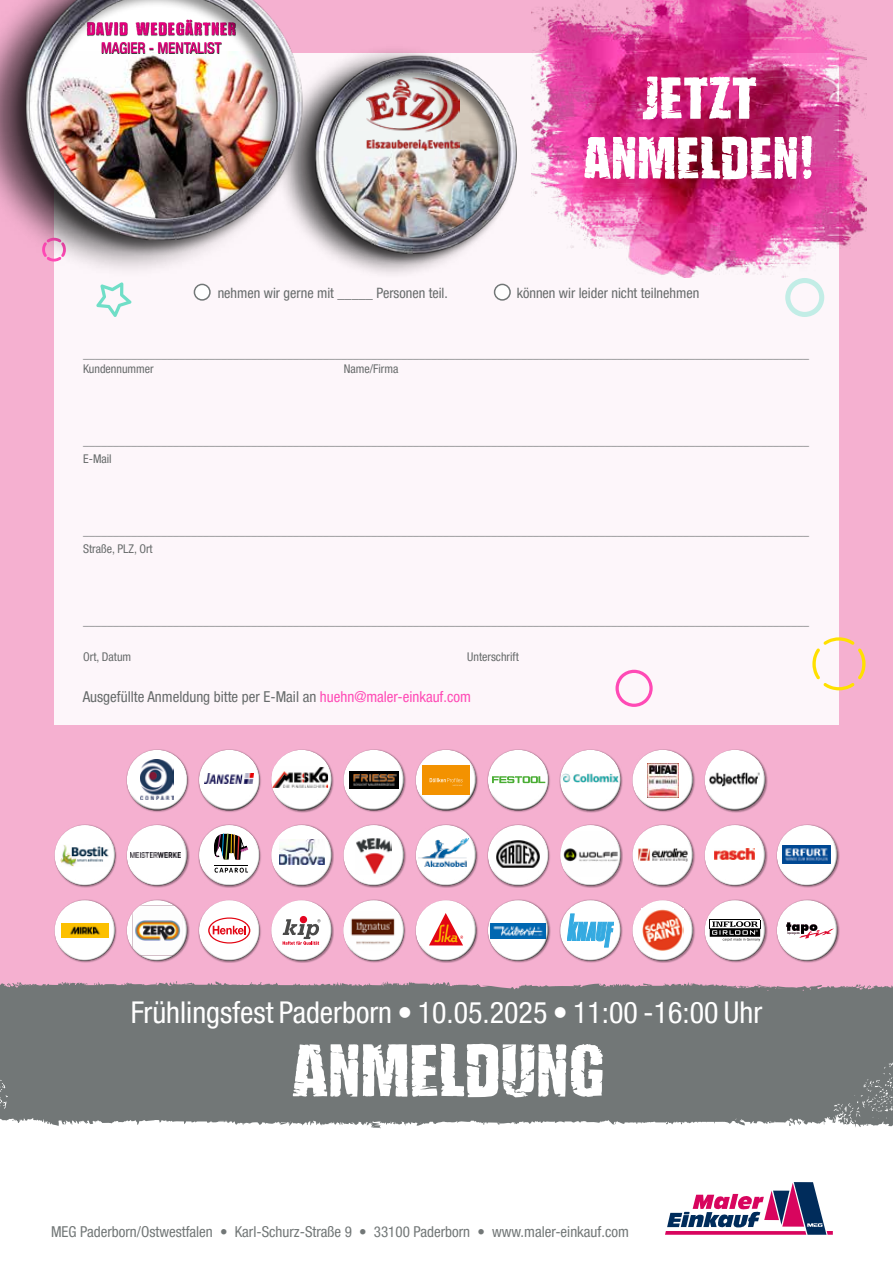
<style>
.page{position:relative;width:893px;height:1263px;background:#fff}
.page>*{position:absolute;margin:0;border:0;box-sizing:border-box;transform-origin:0 0}
.t1{font:75px "Indipia All Solid";color:#fff}
.t2{font:60px/60px "Indipia All Solid";color:#fff;text-align:center}
.t3{font:condensed 30px "Helvetica Neue LT Pro";color:#fff}
.t4{font:18px "Indipia All Solid";letter-spacing:.045em;color:#e6007d}
.t5{font:condensed 15px "Helvetica Neue LT Pro";color:#727777}
.t6{font:condensed 15px "Helvetica Neue LT Pro";color:#676b6b}
.t7{font:500 condensed 15px "Helvetica Neue LT Pro";letter-spacing:-.01em;color:#e6007d}
.t8{font:condensed 14.25px "Helvetica Neue LT Pro";color:#676b6b}
.t9{font:condensed 12px/18px "Helvetica Neue LT Pro";color:#676b6b}
.s1{color:#ff4ab5}
</style>
<div class="page">
<div style="left:0;top:0;width:893px;height:1014px;background:#f5b0d0"></div>
<div style="left:54px;top:53px;width:784px;height:671px;background:#fdf6fa"></div>
<div style="left:194px;top:284px;width:16px;height:16px;background:#fff;border-radius:50%"></div>
<div style="left:194px;top:284px;width:17px;height:17px;border:2px solid #727777;border-radius:50%"></div>
<div style="left:495px;top:284px;width:15px;height:16px;background:#fff;border-radius:50%"></div>
<div style="left:494px;top:284px;width:17px;height:17px;border:2px solid #727777;border-radius:50%"></div>
<img style="left:532px;top:0;width:335px;height:278px">
<svg style="left:812px;top:637px;width:53px;height:53px"></svg>
<svg style="left:96px;top:282px;width:36px;height:35px"></svg>
<svg style="left:785px;top:278px;width:39px;height:39px"></svg>
<svg style="left:615px;top:670px;width:38px;height:37px"></svg>
<svg style="left:0;top:981px;width:893px;height:147px;background:#7b7e7f"></svg>
<svg style="left:665px;top:1182px;width:168px;height:53px"></svg>
<div style="left:276px;top:44px;width:238px;height:235px;background:#000;opacity:.65"></div>
<div style="left:303px;top:54px;width:214px;height:211px;background:#000;opacity:.44"></div>
<img style="left:309px;top:47px;width:208px;height:213px">
<div style="left:0;top:0;width:298px;height:278px;background:#000;opacity:.65"></div>
<div style="left:9px;top:0;width:294px;height:255px;background:#000;opacity:.44"></div>
<img style="left:18px;top:0;width:291px;height:242px">
<div style="left:560px;top:898px;width:60px;height:46px;background:#fff;opacity:.75"></div>
<div style="left:560px;top:910px;width:63px;height:52px;background:#000;opacity:.75"></div>
<div style="left:343px;top:898px;width:61px;height:47px;background:#fff;opacity:.75"></div>
<div style="left:343px;top:910px;width:63px;height:52px;background:#000;opacity:.75"></div>
<div style="left:777px;top:898px;width:60px;height:46px;background:#fff;opacity:.75"></div>
<div style="left:777px;top:910px;width:63px;height:52px;background:#000;opacity:.75"></div>
<div style="left:704px;top:898px;width:60px;height:46px;background:#fff;opacity:.75"></div>
<div style="left:705px;top:910px;width:62px;height:52px;background:#000;opacity:.75"></div>
<div style="left:488px;top:898px;width:60px;height:46px;background:#fff;opacity:.75"></div>
<div style="left:488px;top:910px;width:63px;height:52px;background:#000;opacity:.75"></div>
<div style="left:198px;top:898px;width:61px;height:46px;background:#fff;opacity:.75"></div>
<div style="left:199px;top:910px;width:63px;height:52px;background:#000;opacity:.75"></div>
<div style="left:270px;top:898px;width:61px;height:46px;background:#fff;opacity:.75"></div>
<div style="left:271px;top:910px;width:63px;height:52px;background:#000;opacity:.75"></div>
<div style="left:415px;top:898px;width:61px;height:46px;background:#fff;opacity:.75"></div>
<div style="left:416px;top:910px;width:63px;height:52px;background:#000;opacity:.75"></div>
<div style="left:631px;top:898px;width:61px;height:46px;background:#fff;opacity:.75"></div>
<div style="left:632px;top:910px;width:64px;height:52px;background:#000;opacity:.75"></div>
<div style="left:127px;top:898px;width:60px;height:46px;background:#fff;opacity:.75"></div>
<div style="left:127px;top:910px;width:63px;height:52px;background:#000;opacity:.75"></div>
<div style="left:54px;top:898px;width:60px;height:46px;background:#fff;opacity:.75"></div>
<div style="left:55px;top:910px;width:62px;height:52px;background:#000;opacity:.75"></div>
<div style="left:560px;top:747px;width:60px;height:47px;background:#fff;opacity:.75"></div>
<div style="left:560px;top:759px;width:63px;height:52px;background:#000;opacity:.75"></div>
<div style="left:704px;top:747px;width:60px;height:47px;background:#fff;opacity:.75"></div>
<div style="left:705px;top:759px;width:62px;height:52px;background:#000;opacity:.75"></div>
<div style="left:271px;top:747px;width:60px;height:47px;background:#fff;opacity:.75"></div>
<div style="left:272px;top:759px;width:62px;height:52px;background:#000;opacity:.75"></div>
<div style="left:415px;top:747px;width:61px;height:46px;background:#fff;opacity:.75"></div>
<div style="left:416px;top:759px;width:63px;height:52px;background:#000;opacity:.75"></div>
<div style="left:631px;top:747px;width:61px;height:46px;background:#fff;opacity:.75"></div>
<div style="left:632px;top:759px;width:64px;height:52px;background:#000;opacity:.75"></div>
<div style="left:487px;top:747px;width:61px;height:46px;background:#fff;opacity:.75"></div>
<div style="left:488px;top:759px;width:63px;height:52px;background:#000;opacity:.75"></div>
<div style="left:342px;top:747px;width:61px;height:46px;background:#fff;opacity:.75"></div>
<div style="left:343px;top:759px;width:64px;height:52px;background:#000;opacity:.75"></div>
<div style="left:198px;top:747px;width:61px;height:46px;background:#fff;opacity:.75"></div>
<div style="left:199px;top:759px;width:63px;height:52px;background:#000;opacity:.75"></div>
<div style="left:126px;top:747px;width:61px;height:46px;background:#fff;opacity:.75"></div>
<div style="left:127px;top:759px;width:63px;height:52px;background:#000;opacity:.75"></div>
<div style="left:198px;top:823px;width:61px;height:46px;background:#fff;opacity:.75"></div>
<div style="left:199px;top:835px;width:63px;height:52px;background:#000;opacity:.75"></div>
<div style="left:270px;top:823px;width:61px;height:46px;background:#fff;opacity:.75"></div>
<div style="left:271px;top:835px;width:63px;height:52px;background:#000;opacity:.75"></div>
<div style="left:342px;top:823px;width:61px;height:46px;background:#fff;opacity:.75"></div>
<div style="left:343px;top:835px;width:64px;height:52px;background:#000;opacity:.75"></div>
<div style="left:487px;top:823px;width:61px;height:46px;background:#fff;opacity:.75"></div>
<div style="left:488px;top:835px;width:63px;height:52px;background:#000;opacity:.75"></div>
<div style="left:704px;top:823px;width:60px;height:46px;background:#fff;opacity:.75"></div>
<div style="left:705px;top:834px;width:62px;height:53px;background:#000;opacity:.75"></div>
<div style="left:777px;top:823px;width:60px;height:46px;background:#fff;opacity:.75"></div>
<div style="left:777px;top:834px;width:63px;height:53px;background:#000;opacity:.75"></div>
<div style="left:559px;top:823px;width:61px;height:47px;background:#fff;opacity:.75"></div>
<div style="left:560px;top:835px;width:63px;height:52px;background:#000;opacity:.75"></div>
<div style="left:631px;top:823px;width:61px;height:46px;background:#fff;opacity:.75"></div>
<div style="left:632px;top:835px;width:64px;height:52px;background:#000;opacity:.75"></div>
<div style="left:127px;top:823px;width:60px;height:46px;background:#fff;opacity:.75"></div>
<div style="left:127px;top:834px;width:63px;height:53px;background:#000;opacity:.75"></div>
<div style="left:54px;top:823px;width:60px;height:46px;background:#fff;opacity:.75"></div>
<div style="left:55px;top:834px;width:62px;height:53px;background:#000;opacity:.75"></div>
<div style="left:415px;top:823px;width:61px;height:46px;background:#fff;opacity:.75"></div>
<div style="left:416px;top:835px;width:63px;height:52px;background:#000;opacity:.75"></div>
<img style="left:419px;top:838px;width:50px;height:29px">
<h3 class="t4" style="left:87px;top:18px;width:150px">DAVID WEDEGÄRTNER</h3>
<p class="t7" style="left:101px;top:39px;width:122px">MAGIER - MENTALIST</p>
<h2 class="t2" style="left:584px;top:68px;width:232px">JETZT<br>ANMELDEN!</h2>
<p class="t8" style="left:218px;top:284px;width:232px">nehmen wir gerne mit _____ Personen teil.</p>
<p class="t8" style="left:517px;top:284px;width:184px">können wir leider nicht teilnehmen</p>
<p class="t9" style="left:83px;top:346px;width:727px;line-height:15px">_________________________________________________________________________________________________________________________<br>Kundennummer</p>
<p class="t9" style="left:344px;top:359px;width:56px">Name/Firma</p>
<p class="t9" style="left:83px;top:431px;width:727px">_________________________________________________________________________________________________________________________<br>E-Mail</p>
<p class="t9" style="left:83px;top:521px;width:727px">_________________________________________________________________________________________________________________________<br>Straße, PLZ, Ort</p>
<p class="t9" style="left:83px;top:611px;width:727px">_________________________________________________________________________________________________________________________</p>
<p class="t9" style="left:83px;top:647px;width:50px">Ort, Datum</p>
<p class="t9" style="left:467px;top:647px;width:53px">Unterschrift</p>
<p class="t6" style="left:83px;top:688px;width:390px">Ausgefüllte Anmeldung bitte per E-Mail an <span class="s1">huehn@maler-einkauf.com</span></p>
<h3 class="t3" style="left:131px;top:995px;width:633px">Frühlingsfest Paderborn • 10.05.2025 • 11:00 -16:00 Uhr</h3>
<h1 class="t1" style="left:292px;top:1027px;width:314px">ANMELDUNG</h1>
<p class="t5" style="left:51px;top:1223px;width:579px">MEG Paderborn/Ostwestfalen • Karl-Schurz-Straße 9 • 33100 Paderborn • www.maler-einkauf.com</p>
</div>
